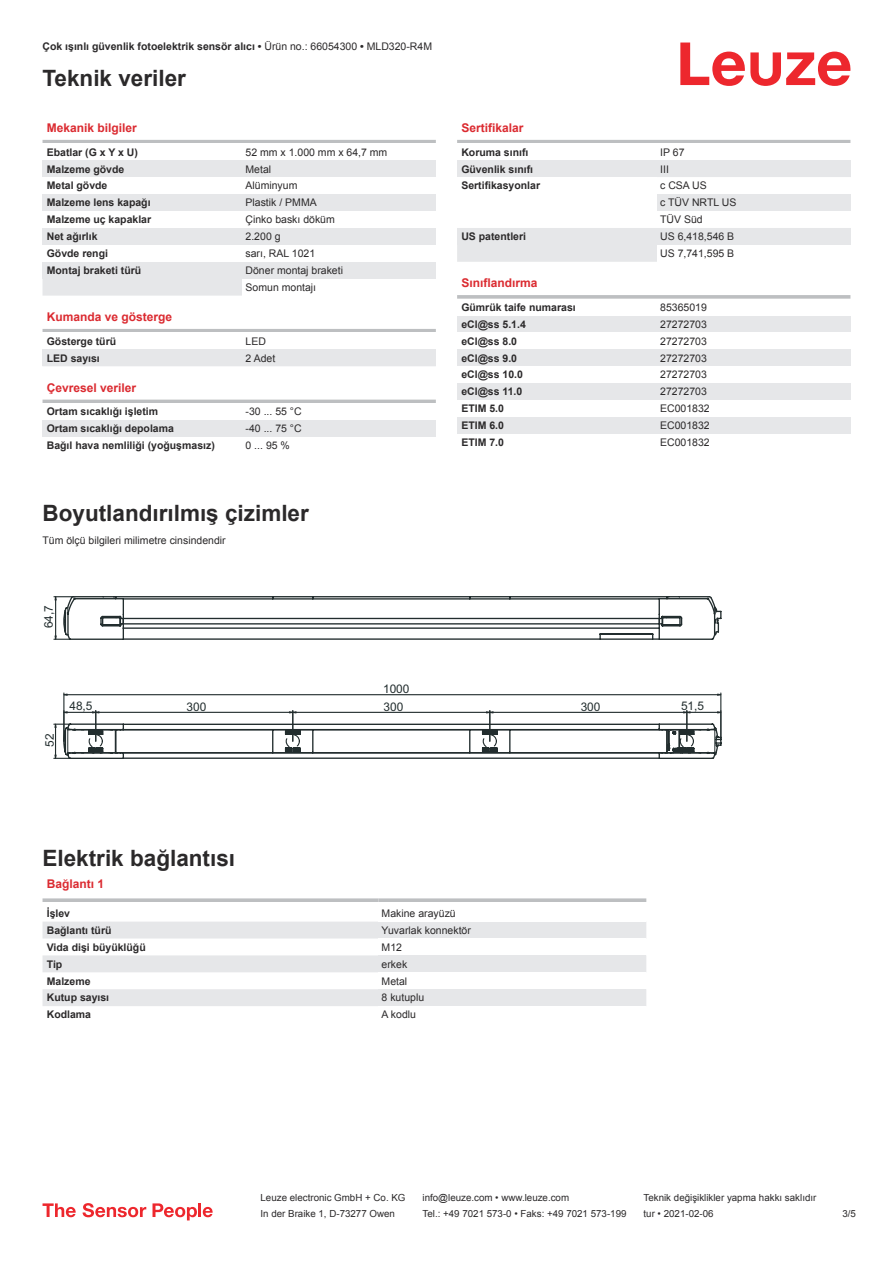
<style>
.page{position:relative;width:893px;height:1263px;background:#fff}
.page>*{position:absolute;margin:0;border:0;box-sizing:border-box;transform-origin:0 0}
.t1{font:700 22.5px "Arial";color:#2b292a}
.t2{font:700 12px "Arial";color:#db2a30}
.t3{font:11.85px "Arial";color:#222d2e}
.t4{font:700 10.5px "Arial";color:#2b292a}
.t5{font:10.5px/17px "Arial";color:#2b292a}
.t6{font:9.75px "Arial";color:#2b292a}
.s1{font-weight:400}
</style>
<div class="page">
<svg style="left:680px;top:43px;width:170px;height:43px"></svg>
<div style="left:43px;top:279px;width:199px;height:17px;background:#e6e7e9"></div>
<hr style="left:43px;top:140px;width:393px;height:3px;background:#bdbfc1">
<div style="left:43px;top:160px;width:199px;height:17px;background:#e6e7e9"></div>
<div style="left:242px;top:160px;width:194px;height:17px;background:#e6e7e9"></div>
<div style="left:43px;top:194px;width:199px;height:17px;background:#e6e7e9"></div>
<div style="left:242px;top:194px;width:194px;height:17px;background:#e6e7e9"></div>
<div style="left:43px;top:228px;width:199px;height:17px;background:#e6e7e9"></div>
<div style="left:242px;top:228px;width:194px;height:17px;background:#e6e7e9"></div>
<div style="left:43px;top:262px;width:199px;height:17px;background:#e6e7e9"></div>
<div style="left:242px;top:262px;width:194px;height:17px;background:#e6e7e9"></div>
<hr style="left:43px;top:329px;width:393px;height:3px;background:#bdbfc1">
<div style="left:43px;top:349px;width:199px;height:17px;background:#e6e7e9"></div>
<div style="left:242px;top:349px;width:194px;height:17px;background:#e6e7e9"></div>
<hr style="left:43px;top:400px;width:393px;height:3px;background:#bdbfc1">
<div style="left:43px;top:420px;width:199px;height:17px;background:#e6e7e9"></div>
<div style="left:242px;top:420px;width:194px;height:17px;background:#e6e7e9"></div>
<svg style="left:43px;top:922px;width:335px;height:84px;fill:#e6e7e9"></svg>
<svg style="left:43px;top:898px;width:335px;height:4px"></svg>
<svg style="left:378px;top:898px;width:268px;height:4px"></svg>
<div style="left:378px;top:921px;width:268px;height:17px;background:#e6e7e9"></div>
<div style="left:378px;top:955px;width:268px;height:17px;background:#e6e7e9"></div>
<div style="left:378px;top:989px;width:268px;height:17px;background:#e6e7e9"></div>
<div style="left:457px;top:245px;width:200px;height:17px;background:#e6e7e9"></div>
<hr style="left:457px;top:140px;width:393px;height:3px;background:#bdbfc1">
<div style="left:457px;top:160px;width:200px;height:17px;background:#e6e7e9"></div>
<div style="left:657px;top:160px;width:193px;height:17px;background:#e6e7e9"></div>
<div style="left:657px;top:194px;width:193px;height:17px;background:#e6e7e9"></div>
<div style="left:457px;top:228px;width:200px;height:17px;background:#e6e7e9"></div>
<div style="left:657px;top:228px;width:193px;height:17px;background:#e6e7e9"></div>
<svg style="left:457px;top:295px;width:393px;height:4px;fill:#c2c4c6"></svg>
<div style="left:457px;top:316px;width:200px;height:16px;background:#e6e7e9"></div>
<div style="left:657px;top:316px;width:193px;height:16px;background:#e6e7e9"></div>
<div style="left:457px;top:349px;width:200px;height:17px;background:#e6e7e9"></div>
<div style="left:657px;top:349px;width:193px;height:17px;background:#e6e7e9"></div>
<div style="left:457px;top:383px;width:200px;height:17px;background:#e6e7e9"></div>
<div style="left:657px;top:383px;width:193px;height:17px;background:#e6e7e9"></div>
<div style="left:457px;top:417px;width:200px;height:17px;background:#e6e7e9"></div>
<div style="left:657px;top:417px;width:193px;height:17px;background:#e6e7e9"></div>
<svg style="left:43px;top:1203px;width:33px;height:14px"></svg>
<svg style="left:83px;top:1203px;width:63px;height:14px"></svg>
<svg style="left:153px;top:1203px;width:44px;height:17px"></svg>
<hr style="left:198px;top:1203px;width:3px;height:14px;background:#ed272d">
<svg style="left:203px;top:1207px;width:10px;height:10px"></svg>
<svg style="left:68px;top:695px;width:600px;height:1px"></svg>
<hr style="left:63px;top:693px;width:1px;height:48px;background:#222d2e">
<hr style="left:720px;top:693px;width:1px;height:46px;background:#222d2e">
<hr style="left:67px;top:694px;width:651px;height:1px;background:#222d2e">
<svg style="left:63px;top:693px;width:5px;height:3px"></svg>
<svg style="left:716px;top:693px;width:5px;height:3px"></svg>
<svg style="left:54px;top:596px;width:667px;height:44px"></svg>
<svg style="left:54px;top:710px;width:667px;height:49px"></svg>
<p class="t4" style="left:43px;top:39px;width:391px">Çok ışınlı güvenlik fotoelektrik sensör alıcı • <span class="s1">Ürün no.: 66054300</span> • <span class="s1">MLD320-R4M</span></p>
<h1 class="t1" style="left:43px;top:63px;width:145px">Teknik veriler</h1>
<p class="t2" style="left:47px;top:120px;width:92px">Mekanik bilgiler</p>
<p class="t4" style="left:47px;top:145px;width:93px">Ebatlar (G x Y x U)</p>
<p class="t5" style="left:246px;top:143px;width:143px">52 mm x 1.000 mm x 64,7 mm</p>
<p class="t4" style="left:47px;top:161px;width:79px">Malzeme gövde</p>
<p class="t5" style="left:246px;top:161px;width:27px">Metal</p>
<p class="t4" style="left:47px;top:178px;width:62px">Metal gövde</p>
<p class="t5" style="left:246px;top:177px;width:53px">Alüminyum</p>
<p class="t4" style="left:47px;top:195px;width:105px">Malzeme lens kapağı</p>
<p class="t5" style="left:246px;top:194px;width:73px">Plastik / PMMA</p>
<p class="t4" style="left:47px;top:212px;width:106px">Malzeme uç kapaklar</p>
<p class="t5" style="left:246px;top:211px;width:91px">Çinko baskı döküm</p>
<p class="t4" style="left:47px;top:229px;width:52px">Net ağırlık</p>
<p class="t5" style="left:246px;top:228px;width:37px">2.200 g</p>
<p class="t4" style="left:47px;top:246px;width:63px">Gövde rengi</p>
<p class="t5" style="left:246px;top:245px;width:71px">sarı, RAL 1021</p>
<p class="t4" style="left:47px;top:263px;width:96px">Montaj braketi türü</p>
<p class="t5" style="left:246px;top:262px;width:99px">Döner montaj braketi<br>Somun montajı</p>
<p class="t2" style="left:47px;top:309px;width:127px">Kumanda ve gösterge</p>
<p class="t4" style="left:47px;top:334px;width:71px">Gösterge türü</p>
<p class="t5" style="left:246px;top:333px;width:22px">LED</p>
<p class="t4" style="left:47px;top:350px;width:55px">LED sayısı</p>
<p class="t5" style="left:246px;top:350px;width:31px">2 Adet</p>
<p class="t2" style="left:47px;top:379px;width:91px">Çevresel veriler</p>
<p class="t4" style="left:47px;top:404px;width:113px">Ortam sıcaklığı işletim</p>
<p class="t5" style="left:246px;top:403px;width:58px">-30 ... 55 °C</p>
<p class="t4" style="left:47px;top:421px;width:129px">Ortam sıcaklığı depolama</p>
<p class="t5" style="left:246px;top:420px;width:58px">-40 ... 75 °C</p>
<p class="t4" style="left:47px;top:438px;width:170px">Bağıl hava nemliliği (yoğuşmasız)</p>
<p class="t5" style="left:246px;top:437px;width:46px">0 ... 95 %</p>
<h1 class="t1" style="left:43px;top:497px;width:268px">Boyutlandırılmış çizimler</h1>
<p class="t5" style="left:43px;top:532px;width:185px">Tüm ölçü bilgileri milimetre cinsindendir</p>
<p class="t3" style="left:44px;top:628px;width:25px;rotate:-90deg">64,7</p>
<p class="t3" style="left:383px;top:684px;width:28px">1000</p>
<p class="t2" style="left:461px;top:120px;width:64px">Sertifikalar</p>
<p class="t4" style="left:461px;top:145px;width:69px">Koruma sınıfı</p>
<p class="t5" style="left:660px;top:143px;width:26px">IP 67</p>
<p class="t4" style="left:461px;top:161px;width:73px">Güvenlik sınıfı</p>
<p class="t5" style="left:660px;top:161px;width:10px">III</p>
<p class="t4" style="left:461px;top:178px;width:80px">Sertifikasyonlar</p>
<p class="t5" style="left:660px;top:177px;width:78px">c CSA US<br>c TÜV NRTL US<br>TÜV Süd</p>
<p class="t4" style="left:461px;top:229px;width:66px">US patentleri</p>
<p class="t5" style="left:660px;top:228px;width:76px">US 6,418,546 B<br>US 7,741,595 B</p>
<p class="t2" style="left:461px;top:275px;width:78px">Sınıflandırma</p>
<p class="t4" style="left:461px;top:300px;width:116px">Gümrük taife numarası</p>
<p class="t5" style="left:660px;top:299px;width:48px">85365019</p>
<p class="t4" style="left:461px;top:317px;width:66px">eCl@ss 5.1.4</p>
<p class="t5" style="left:660px;top:316px;width:48px">27272703</p>
<p class="t4" style="left:461px;top:334px;width:57px">eCl@ss 8.0</p>
<p class="t5" style="left:660px;top:333px;width:48px">27272703</p>
<p class="t4" style="left:461px;top:350px;width:57px">eCl@ss 9.0</p>
<p class="t5" style="left:660px;top:350px;width:48px">27272703</p>
<p class="t4" style="left:461px;top:367px;width:63px">eCl@ss 10.0</p>
<p class="t5" style="left:660px;top:367px;width:48px">27272703</p>
<p class="t4" style="left:461px;top:384px;width:63px">eCl@ss 11.0</p>
<p class="t5" style="left:660px;top:384px;width:48px">27272703</p>
<p class="t4" style="left:461px;top:401px;width:44px">ETIM 5.0</p>
<p class="t5" style="left:660px;top:400px;width:51px">EC001832</p>
<p class="t4" style="left:461px;top:418px;width:44px">ETIM 6.0</p>
<p class="t5" style="left:660px;top:417px;width:51px">EC001832</p>
<p class="t4" style="left:461px;top:435px;width:44px">ETIM 7.0</p>
<p class="t5" style="left:660px;top:434px;width:51px">EC001832</p>
<p class="t3" style="left:45px;top:747px;width:15px;rotate:-90deg">52</p>
<p class="t3" style="left:69px;top:701px;width:25px">48,5</p>
<p class="t3" style="left:187px;top:702px;width:21px">300</p>
<p class="t3" style="left:384px;top:702px;width:21px">300</p>
<p class="t3" style="left:581px;top:702px;width:21px">300</p>
<h1 class="t1" style="left:43px;top:842px;width:194px">Elektrik bağlantısı</h1>
<p class="t2" style="left:47px;top:875px;width:59px">Bağlantı 1</p>
<p class="t4" style="left:47px;top:906px;width:25px">İşlev</p>
<p class="t5" style="left:382px;top:905px;width:76px">Makine arayüzü</p>
<p class="t4" style="left:47px;top:923px;width:66px">Bağlantı türü</p>
<p class="t5" style="left:382px;top:921px;width:91px">Yuvarlak konnektör</p>
<p class="t4" style="left:47px;top:940px;width:101px">Vida dişi büyüklüğü</p>
<p class="t5" style="left:382px;top:939px;width:22px">M12</p>
<p class="t4" style="left:47px;top:956px;width:17px">Tip</p>
<p class="t5" style="left:382px;top:956px;width:27px">erkek</p>
<p class="t4" style="left:47px;top:973px;width:45px">Malzeme</p>
<p class="t5" style="left:382px;top:973px;width:27px">Metal</p>
<p class="t4" style="left:47px;top:990px;width:64px">Kutup sayısı</p>
<p class="t5" style="left:382px;top:989px;width:44px">8 kutuplu</p>
<p class="t4" style="left:47px;top:1007px;width:46px">Kodlama</p>
<p class="t5" style="left:382px;top:1007px;width:36px">A kodlu</p>
<p class="t3" style="left:681px;top:701px;width:25px">51,5</p>
<p class="t6" style="left:261px;top:1191px;width:146px">Leuze electronic GmbH + Co. KG</p>
<p class="t6" style="left:423px;top:1191px;width:148px">info@leuze.com • www.leuze.com</p>
<p class="t6" style="left:644px;top:1191px;width:174px">Teknik değişiklikler yapma hakkı saklıdır</p>
<p class="t6" style="left:261px;top:1207px;width:136px">In der Braike 1, D-73277 Owen</p>
<p class="t6" style="left:423px;top:1207px;width:205px">Tel.: +49 7021 573-0 • Faks: +49 7021 573-199</p>
<p class="t6" style="left:644px;top:1207px;width:72px">tur • 2021-02-06</p>
<p class="t6" style="left:842px;top:1210px;width:15px">3 /5</p>
</div>
